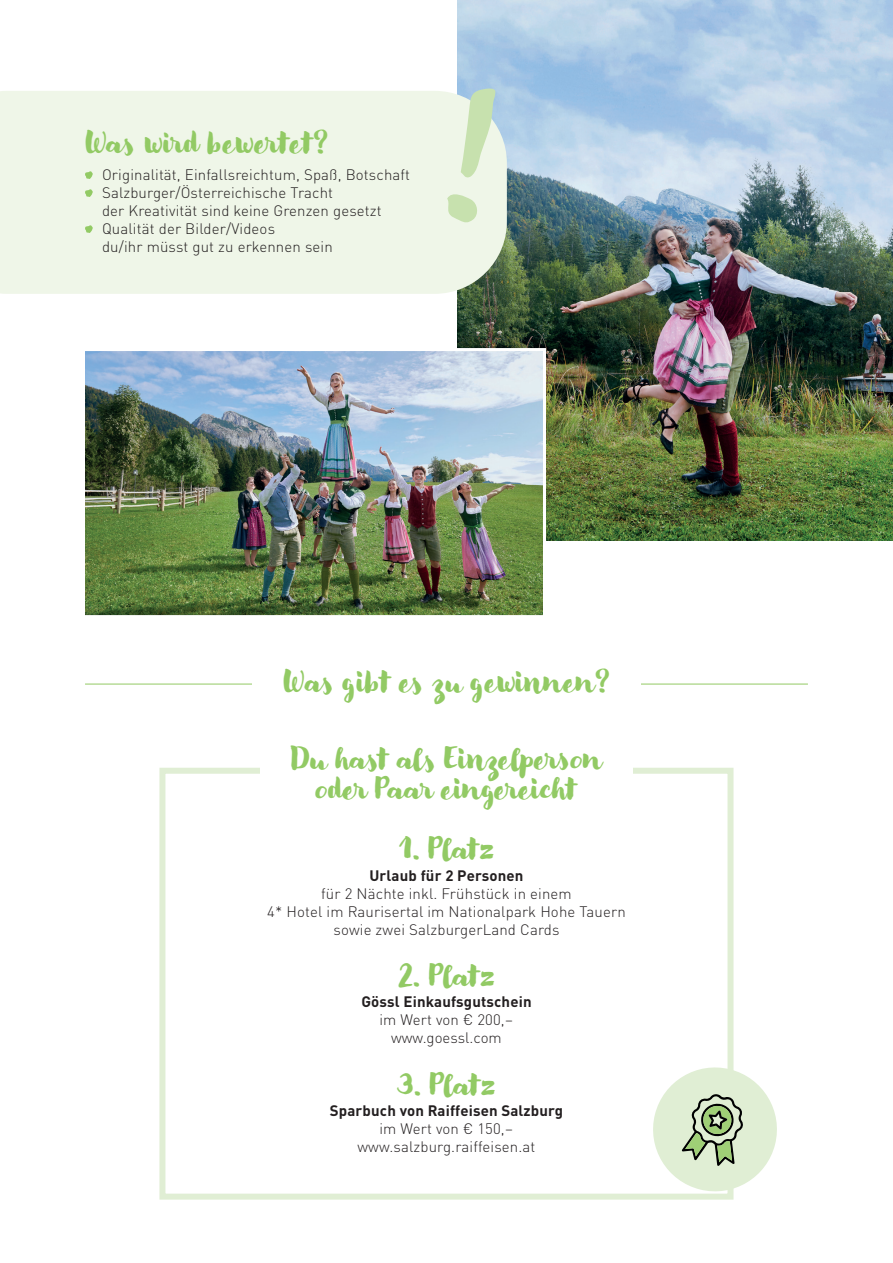
<style>
.page{position:relative;width:893px;height:1263px;background:#fff}
.page>*{position:absolute;margin:0;border:0;box-sizing:border-box;transform-origin:0 0}
.t1{font:27px/30.2px "Modern Love";color:#92ca64;text-align:center}
.t2{font:300 15px/18px "DIN Pro";letter-spacing:.01em;color:#231f20;text-align:center}
.t3{font:700 15px "DIN Pro";letter-spacing:.01em;color:#231f20}
</style>
<div class="page">
<img style="left:457px;top:0;width:436px;height:540px">
<div style="left:0;top:91px;width:507px;height:203px;background:#eff6e8"></div>
<svg style="left:85px;top:171px;width:8px;height:8px"></svg>
<svg style="left:85px;top:189px;width:8px;height:8px"></svg>
<svg style="left:85px;top:225px;width:8px;height:8px"></svg>
<div style="left:159px;top:768px;width:574px;height:431px;border:6px solid #e0eed4"></div>
<svg style="left:647px;top:1061px;width:130px;height:137px"></svg>
<hr style="left:85px;top:684px;width:723px;height:1px;background:#92ca64">
<div style="left:252px;top:667px;width:389px;height:24px;background:#fff"></div>
<img style="left:85px;top:352px;width:457px;height:262px">
<div style="left:79px;top:348px;width:467px;height:270px;border:3px solid #fff"></div>
<div style="left:260px;top:759px;width:373px;height:24px;background:#fff"></div>
<svg style="left:444px;top:82px;width:58px;height:143px"></svg>
<h1 class="t1" style="left:85px;top:128px;width:244px">Was wird bewertet?</h1>
<p class="t2" style="left:102px;top:165px;width:310px;text-align:left">Originalität, Einfallsreichtum, Spaß, Botschaft Salzburger/Österreichische Tracht<br>der Kreativität sind keine Grenzen gesetzt Qualität der Bilder/Videos<br>du/ihr müsst gut zu erkennen sein</p>
<h1 class="t1" style="left:283px;top:666px;width:328px">Was gibt es zu gewinnen?</h1>
<h1 class="t1" style="left:290px;top:743px;width:314px">Du hast als Einzelperson oder Paar eingereicht</h1>
<h1 class="t1" style="left:399px;top:834px;width:97px">1. Platz</h1>
<p class="t3" style="left:369px;top:863px;width:156px">Urlaub für 2 Personen</p>
<p class="t2" style="left:267px;top:883px;width:360px">für 2 Nächte inkl. Frühstück in einem<br>4* Hotel im Raurisertal im Nationalpark Hohe Tauern sowie zwei SalzburgerLand Cards</p>
<h1 class="t1" style="left:398px;top:961px;width:98px">2. Platz</h1>
<p class="t3" style="left:361px;top:990px;width:172px">Gössl Einkaufsgutschein</p>
<p class="t2" style="left:379px;top:1010px;width:136px">im Wert von € 200,– www.goessl.com</p>
<h1 class="t1" style="left:397px;top:1069px;width:99px">3. Platz</h1>
<p class="t3" style="left:330px;top:1099px;width:235px">Sparbuch von Raiffeisen Salzburg</p>
<p class="t2" style="left:357px;top:1118px;width:180px">im Wert von € 150,– www.salzburg.raiffeisen.at</p>
</div>
